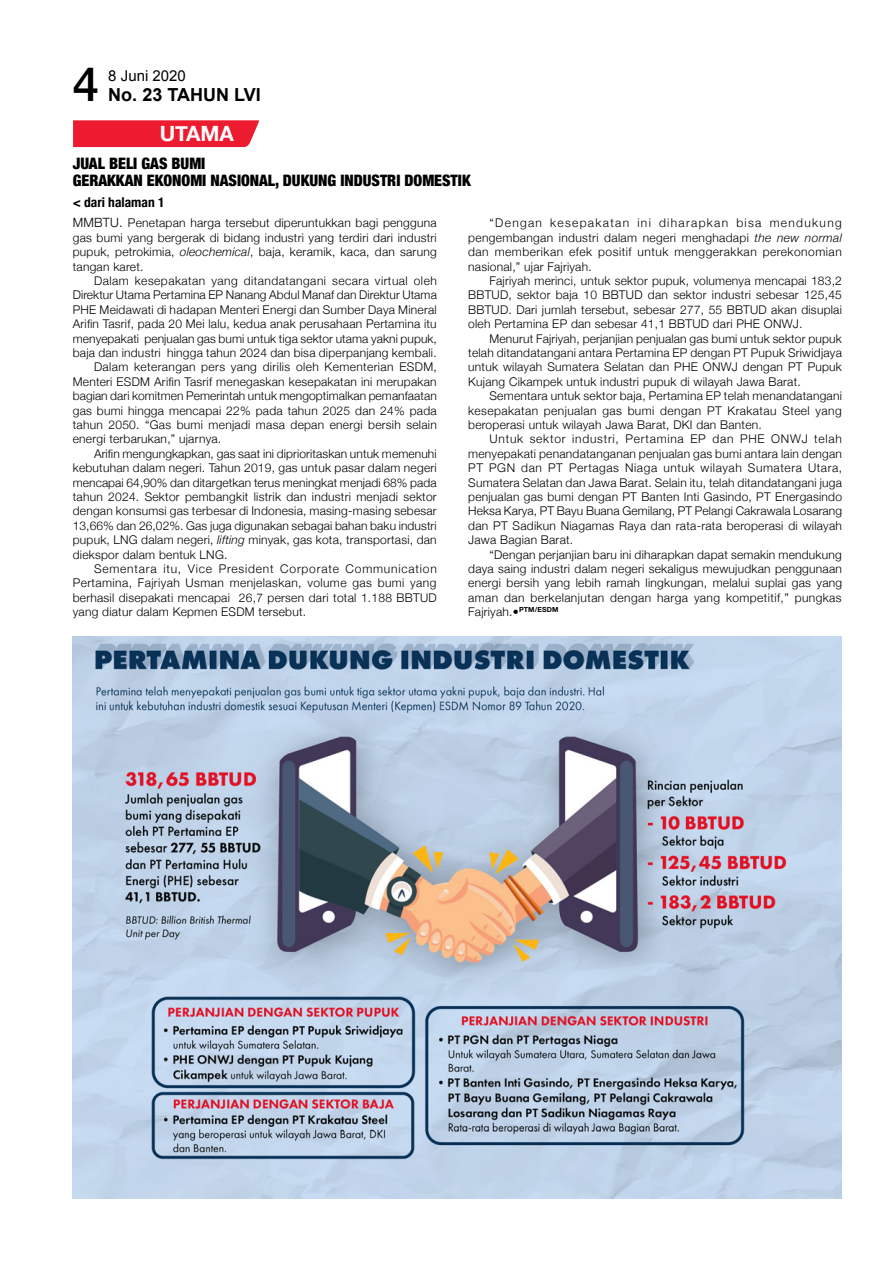
<style>
.page{position:relative;width:893px;height:1263px;background:#fff}
.page>*{position:absolute;margin:0;border:0;box-sizing:border-box;transform-origin:0 0}
.t1{font:500 47.25px "Helvetica Neue";color:#000}
.t2{font:700 21px "Helvetica Neue";color:#fff}
.t3{font:700 18px "Arial";color:#000}
.t4{font:900 condensed 15.75px/16.5px "Helvetica Neue";color:#000}
.t5{font:15px "Arial";color:#000}
.t6{font:700 condensed 13.5px "Helvetica Neue";color:#000}
.t7{font:300 12px/14.4px "Helvetica Neue";letter-spacing:.02em;color:#000;text-align:justify}
.t8{font:300 12px "Helvetica Neue";letter-spacing:.04em;color:#000}
.t9{font:300 12px "Helvetica Neue";letter-spacing:.065em;color:#000}
.s1{font-size:12.75px}
.s2{font-style:italic}
</style>
<div class="page">
<svg style="left:73px;top:120px;width:186px;height:27px;background:#ed2437"></svg>
<img style="left:72px;top:637px;width:770px;height:562px">
<h1 class="t1" style="left:73px;top:46px;width:28px">4</h1>
<p class="t5" style="left:108px;top:66px;width:79px">8 Juni 2020</p>
<h3 class="t3" style="left:108px;top:83px;width:154px">No. 23 TAHUN LVI</h3>
<h2 class="t2" style="left:160px;top:117px;width:76px">UTAMA</h2>
<h3 class="t4" style="left:73px;top:155px;width:399px">JUAL BELI GAS BUMI<br>GERAKKAN EKONOMI NASIONAL, DUKUNG INDUSTRI DOMESTIK</h3>
<p class="t6" style="left:73px;top:190px;width:93px">&lt; dari halaman 1</p>
<p class="t7" style="left:73px;top:215px;width:365px"><span class="s1">MMBTU.</span> Penetapan harga tersebut diperuntukkan bagi pengguna gas bumi yang bergerak di bidang industri yang terdiri dari industri pupuk, petrokimia, <span class="s2">oleochemical</span>, baja, keramik, kaca, dan sarung tangan karet.</p>
<p class="t8" style="left:94px;top:271px;width:344px">Dalam kesepakatan yang ditandatangani secara virtual oleh</p>
<p class="t7" style="left:73px;top:287px;width:366px">Direktur Utama Pertamina EP Nanang Abdul Manaf dan Direktur Utama</p>
<p class="t7" style="left:73px;top:301px;width:365px">PHE Meidawati di hadapan Menteri Energi dan Sumber Daya Mineral</p>
<p class="t7" style="left:73px;top:316px;width:365px">Arifin Tasrif, pada 20 Mei lalu, kedua anak perusahaan Pertamina itu</p>
<p class="t7" style="left:73px;top:330px;width:366px">menyepakati penjualan gas bumi untuk tiga sektor utama yakni pupuk,</p>
<p class="t7" style="left:73px;top:345px;width:365px">baja dan industri hingga tahun 2024 dan bisa diperpanjang kembali.</p>
<p class="t7" style="left:94px;top:359px;width:344px">Dalam keterangan pers yang dirilis oleh Kementerian ESDM,</p>
<p class="t7" style="left:73px;top:373px;width:365px">Menteri ESDM Arifin Tasrif menegaskan kesepakatan ini merupakan</p>
<p class="t7" style="left:73px;top:388px;width:366px">bagian dari komitmen Pemerintah untuk mengoptimalkan pemanfaatan</p>
<p class="t7" style="left:73px;top:402px;width:365px">gas bumi hingga mencapai 22% pada tahun 2025 dan 24% pada</p>
<p class="t7" style="left:73px;top:417px;width:366px">tahun 2050. “Gas bumi menjadi masa depan energi bersih selain</p>
<p class="t7" style="left:73px;top:431px;width:150px">energi terbarukan,” ujarnya.</p>
<p class="t7" style="left:94px;top:445px;width:344px">Arifin mengungkapkan, gas saat ini diprioritaskan untuk memenuhi</p>
<p class="t7" style="left:73px;top:460px;width:365px">kebutuhan dalam negeri. Tahun 2019, gas untuk pasar dalam negeri</p>
<p class="t7" style="left:73px;top:474px;width:365px">mencapai 64,90% dan ditargetkan terus meningkat menjadi 68% pada</p>
<p class="t7" style="left:73px;top:489px;width:365px">tahun 2024. Sektor pembangkit listrik dan industri menjadi sektor</p>
<p class="t7" style="left:73px;top:503px;width:365px">dengan konsumsi gas terbesar di Indonesia, masing-masing sebesar</p>
<p class="t7" style="left:73px;top:517px;width:365px">13,66% dan 26,02%. Gas juga digunakan sebagai bahan baku industri</p>
<p class="t7" style="left:73px;top:532px;width:365px">pupuk, LNG dalam negeri, <span class="s2">lifting</span> minyak, gas kota, transportasi, dan</p>
<p class="t7" style="left:73px;top:546px;width:156px">diekspor dalam bentuk LNG.</p>
<p class="t9" style="left:94px;top:559px;width:344px">Sementara itu, Vice President Corporate Communication</p>
<p class="t7" style="left:73px;top:575px;width:365px">Pertamina, Fajriyah Usman menjelaskan, volume gas bumi yang</p>
<p class="t7" style="left:73px;top:589px;width:365px">berhasil disepakati mencapai 26,7 persen dari total 1.188 BBTUD</p>
<p class="t7" style="left:73px;top:604px;width:235px">yang diatur dalam Kepmen ESDM tersebut.</p>
<p class="t7" style="left:468px;top:215px;width:375px;text-indent:21px">“Dengan kesepakatan ini diharapkan bisa mendukung pengembangan industri dalam negeri menghadapi <span class="s2">the new normal </span>dan memberikan efek positif untuk menggerakkan perekonomian nasional,” ujar Fajriyah.</p>
<p class="t7" style="left:468px;top:273px;width:375px;text-indent:21px">Fajriyah merinci, untuk sektor pupuk, volumenya mencapai 183,2<br>BBTUD, sektor baja 10 BBTUD dan sektor industri sebesar 125,45<br>BBTUD. Dari jumlah tersebut, sebesar 277, 55 BBTUD akan disuplai oleh Pertamina EP dan sebesar 41,1 BBTUD dari PHE ONWJ.</p>
<p class="t7" style="left:468px;top:330px;width:375px;text-indent:21px">Menurut Fajriyah, perjanjian penjualan gas bumi untuk sektor pupuk telah ditandatangani antara Pertamina EP dengan PT Pupuk Sriwidjaya untuk wilayah Sumatera Selatan dan PHE ONWJ dengan PT Pupuk Kujang Cikampek untuk industri pupuk di wilayah Jawa Barat.</p>
<p class="t7" style="left:468px;top:388px;width:375px;text-indent:21px">Sementara untuk sektor baja, Pertamina EP telah menandatangani kesepakatan penjualan gas bumi dengan PT Krakatau Steel yang beroperasi untuk wilayah Jawa Barat, DKI dan Banten.</p>
<p class="t7" style="left:468px;top:431px;width:375px;text-indent:21px">Untuk sektor industri, Pertamina EP dan PHE ONWJ telah menyepakati penandatanganan penjualan gas bumi antara lain dengan PT PGN dan PT Pertagas Niaga untuk wilayah Sumatera Utara, Sumatera Selatan dan Jawa Barat. Selain itu, telah ditandatangani juga penjualan gas bumi dengan PT Banten Inti Gasindo, PT Energasindo Heksa Karya, PT Bayu Buana Gemilang, PT Pelangi Cakrawala Losarang dan PT Sadikun Niagamas Raya dan rata-rata beroperasi di wilayah Jawa Bagian Barat.</p>
<p class="t7" style="left:468px;top:546px;width:375px;text-indent:21px">“Dengan perjanjian baru ini diharapkan dapat semakin mendukung daya saing industri dalam negeri sekaligus mewujudkan penggunaan energi bersih yang lebih ramah lingkungan, melalui suplai gas yang aman dan berkelanjutan dengan harga yang kompetitif,” pungkas Fajriyah.•<sup>PTM/ESDM</sup></p>
</div>
